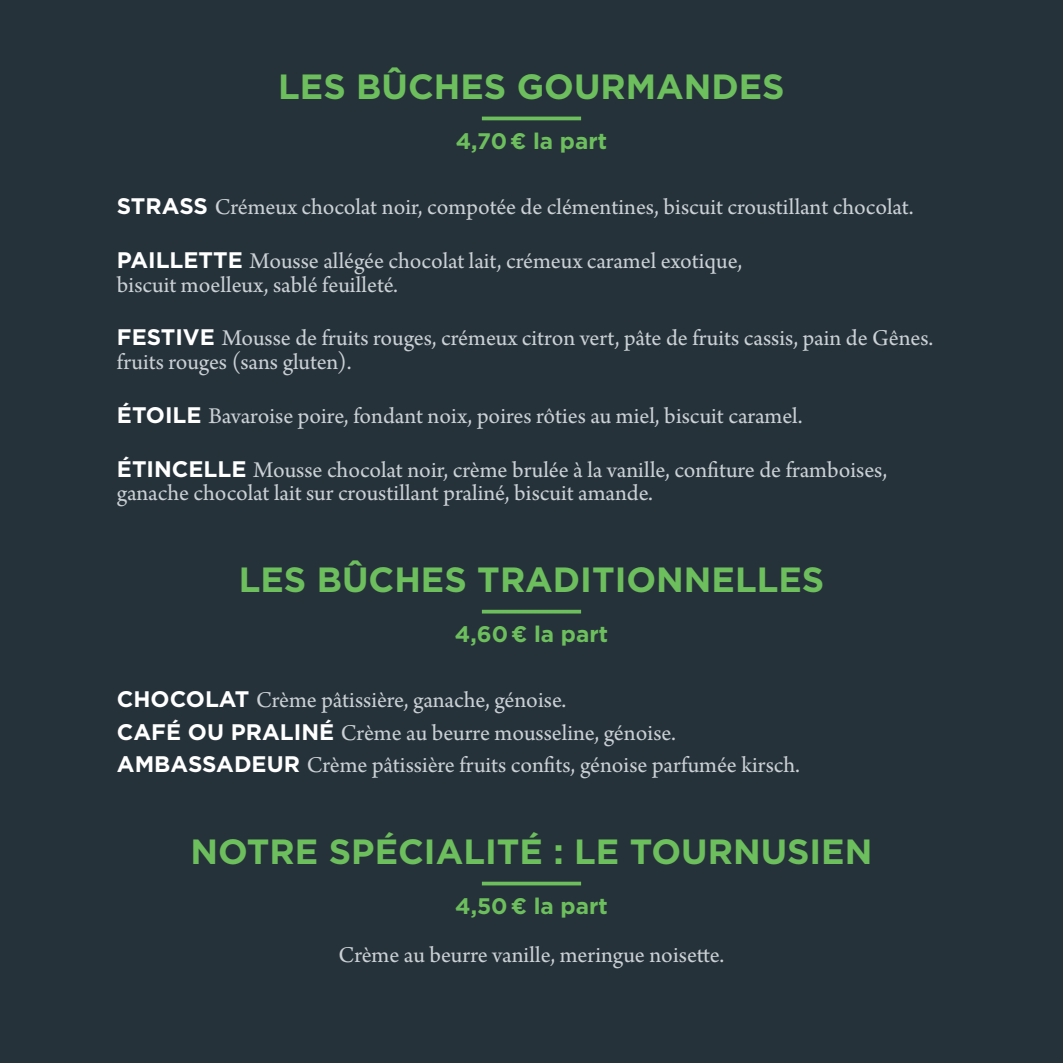
<style>
.page{position:relative;width:1063px;height:1063px;background:#26323a}
.page>*{position:absolute;margin:0;border:0;box-sizing:border-box;transform-origin:0 0}
.t1{font:700 35px "Gotham";color:#6dbf5d}
.t2{font:23.75px/23.8px "Arno Pro";color:#cbd2d6}
.t3{font:700 22.5px "Gotham";color:#6dbf5d}
.s1{font-family:"Gotham";font-weight:700;font-size:22.5px;color:#fff}
</style>
<div class="page">
<hr style="left:482px;top:117px;width:99px;height:3px;background:#6dbf5d">
<svg style="left:482px;top:610px;width:99px;height:4px"></svg>
<hr style="left:482px;top:882px;width:99px;height:3px;background:#6dbf5d">
<h1 class="t1" style="left:278px;top:63px;width:508px">LES BÛCHES GOURMANDES</h1>
<p class="t3" style="left:456px;top:126px;width:153px">4,70 € la part</p>
<p class="t2" style="left:117px;top:196px;width:798px"><span class="s1">STRASS</span> Crémeux chocolat noir, compotée de clémentines, biscuit croustillant chocolat.</p>
<p class="t2" style="left:117px;top:250px;width:627px"><span class="s1">PAILLETTE</span> Mousse allégée chocolat lait, crémeux caramel exotique, biscuit moelleux, sablé feuilleté.</p>
<p class="t2" style="left:117px;top:328px;width:818px"><span class="s1">FESTIVE</span> Mousse de fruits rouges, crémeux citron vert, pâte de fruits cassis, pain de Gênes. fruits rouges (sans gluten).</p>
<p class="t2" style="left:117px;top:405px;width:687px"><span class="s1">ÉTOILE</span> Bavaroise poire, fondant noix, poires rôties au miel, biscuit caramel.</p>
<p class="t2" style="left:117px;top:459px;width:772px"><span class="s1">ÉTINCELLE</span> Mousse chocolat noir, crème brulée à la vanille, confiture de framboises, ganache chocolat lait sur croustillant praliné, biscuit amande.</p>
<h1 class="t1" style="left:239px;top:556px;width:587px">LES BÛCHES TRADITIONNELLES</h1>
<p class="t3" style="left:455px;top:619px;width:155px">4,60 € la part</p>
<p class="t2" style="left:117px;top:685px;width:685px;line-height:32.5px"><span class="s1">CHOCOLAT</span> Crème pâtissière, ganache, génoise.<br><span class="s1">CAFÉ OU PRALINÉ</span> Crème au beurre mousseline, génoise.<br><span class="s1">AMBASSADEUR</span> Crème pâtissière fruits confits, génoise parfumée kirsch.</p>
<h1 class="t1" style="left:191px;top:828px;width:683px">NOTRE SPÉCIALITÉ : LE TOURNUSIEN</h1>
<p class="t3" style="left:455px;top:891px;width:154px">4,50 € la part</p>
<p class="t2" style="left:339px;top:944px;width:387px">Crème au beurre vanille, meringue noisette.</p>
</div>
